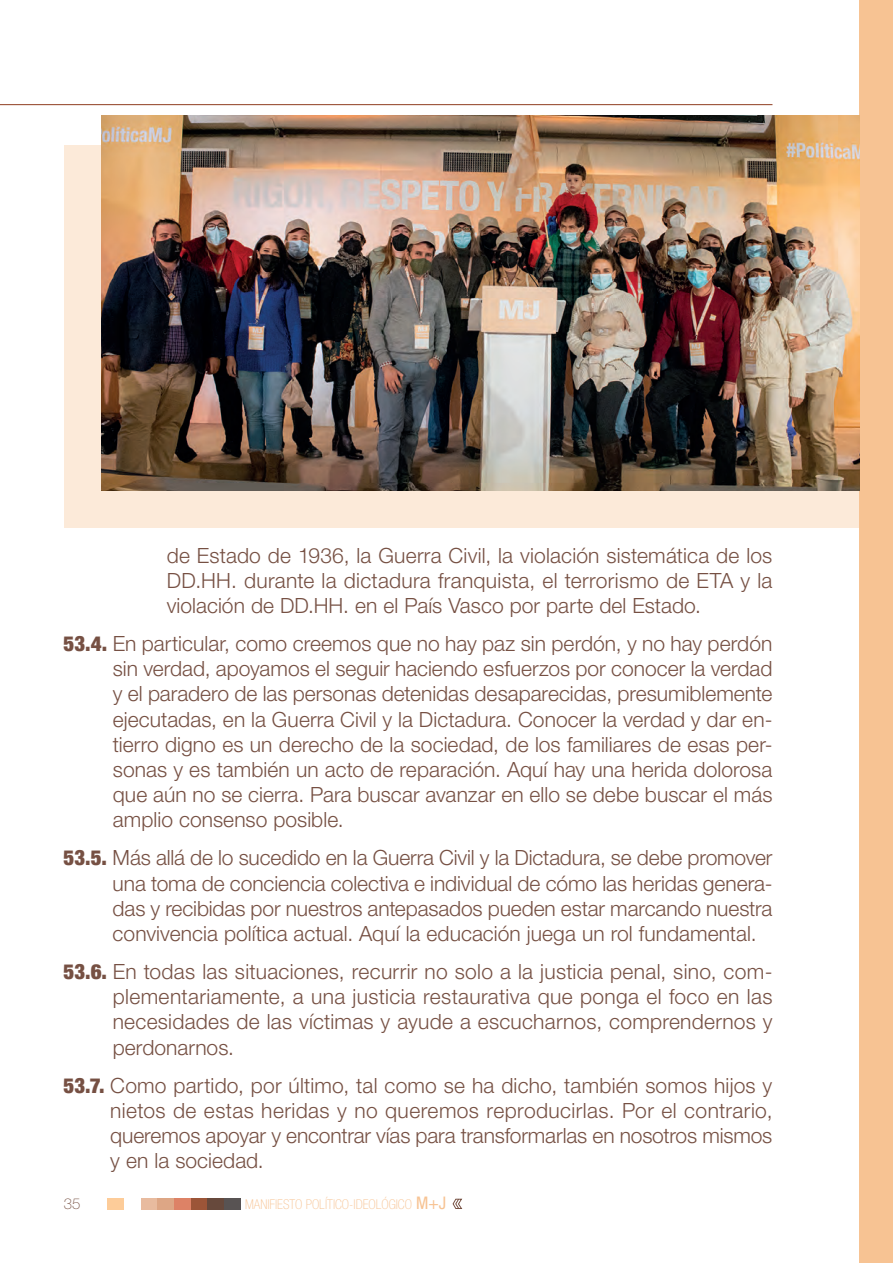
<style>
.page{position:relative;width:893px;height:1263px;background:#fff}
.page>*{position:absolute;margin:0;border:0;box-sizing:border-box;transform-origin:0 0}
.Sub_Paragraph{font:300 21px/25.2px "Helvetica Neue LT Pro";letter-spacing:.005em;color:#765043;text-align:justify}
.t1{font:100 15px "Helvetica Neue LT Pro";color:#765042}
.t2{font:100 condensed 13.5px "Helvetica Neue LT Pro";color:#f7c393}
.s1{font-family:"Helvetica Neue";font-weight:900;font-stretch:condensed}
.s2{font-weight:400;font-size:17.4px}
</style>
<div class="page">
<div style="left:860px;top:0;width:33px;height:1263px;background:#f7c393"></div>
<svg style="left:452px;top:1198px;width:10px;height:11px"></svg>
<div style="left:107px;top:1198px;width:17px;height:12px;background:#fdcc99"></div>
<div style="left:141px;top:1198px;width:16px;height:12px;background:#e8bb9f"></div>
<div style="left:157px;top:1198px;width:17px;height:12px;background:#dda685"></div>
<div style="left:174px;top:1198px;width:17px;height:12px;background:#dd8266"></div>
<div style="left:191px;top:1198px;width:16px;height:12px;background:#9c5538"></div>
<div style="left:207px;top:1198px;width:17px;height:12px;background:#67493c"></div>
<div style="left:224px;top:1198px;width:17px;height:12px;background:#585353"></div>
<hr style="left:0;top:104px;width:772px;height:1px;background:#9b5239">
<div style="left:64px;top:146px;width:796px;height:382px;background:#fcead9"></div>
<img style="left:101px;top:115px;width:759px;height:376px">
<p class="Sub_Paragraph" style="left:167px;top:542px;width:607px">de Estado de 1936, la Guerra Civil, la violación sistemática de los DD.HH. durante la dictadura franquista, el terrorismo de ETA y la violación de DD.HH. en el País Vasco por parte del Estado.</p>
<p class="Sub_Paragraph" style="left:113px;top:630px;width:661px;text-indent:-49px"><span class="s1">53.4.</span> En particular, como creemos que no hay paz sin perdón, y no hay perdón sin verdad, apoyamos el seguir haciendo esfuerzos por conocer la verdad y el paradero de las personas detenidas desaparecidas, presumiblemente ejecutadas, en la Guerra Civil y la Dictadura. Conocer la verdad y dar en&shy;tierro digno es un derecho de la sociedad, de los familiares de esas per&shy;sonas y es también un acto de reparación. Aquí hay una herida dolorosa que aún no se cierra. Para buscar avanzar en ello se debe buscar el más amplio consenso posible.</p>
<p class="Sub_Paragraph" style="left:113px;top:845px;width:661px;text-indent:-49px"><span class="s1">53.5.</span> Más allá de lo sucedido en la Guerra Civil y la Dictadura, se debe promover una toma de conciencia colectiva e individual de cómo las heridas genera&shy;das y recibidas por nuestros antepasados pueden estar marcando nuestra convivencia política actual. Aquí la educación juega un rol fundamental.</p>
<p class="Sub_Paragraph" style="left:113px;top:958px;width:661px;text-indent:-49px"><span class="s1">53.6.</span> En todas las situaciones, recurrir no solo a la justicia penal, sino, com&shy;plementariamente, a una justicia restaurativa que ponga el foco en las necesidades de las víctimas y ayude a escucharnos, comprendernos y perdonarnos.</p>
<p class="Sub_Paragraph" style="left:110px;top:1072px;width:664px;text-indent:-47px"><span class="s1">53.7.</span> Como partido, por último, tal como se ha dicho, también somos hijos y nietos de estas heridas y no queremos reproducirlas. Por el contrario, queremos apoyar y encontrar vías para transformarlas en nosotros mismos y en la sociedad.</p>
<p class="t1" style="left:64px;top:1195px;width:18px">35</p>
<p class="t2" style="left:245px;top:1197px;width:203px">MANIFIESTO POLÍTICO-IDEOLÓGICO <span class="s2">M+J</span></p>
</div>
